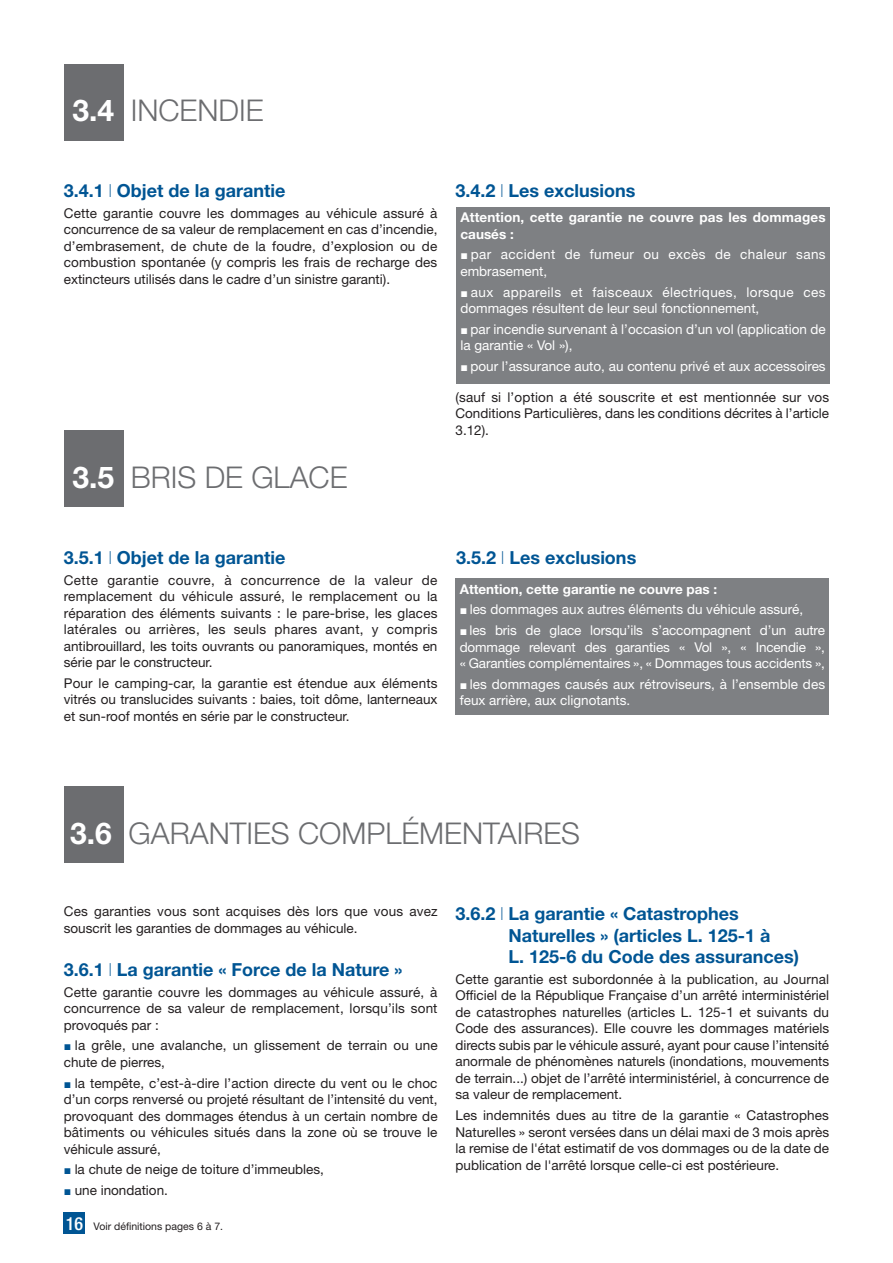
<style>
.page{position:relative;width:893px;height:1263px;background:#fff}
.page>*{position:absolute;margin:0;border:0;box-sizing:border-box;transform-origin:0 0}
.Normal_e{font:300 30px "Helvetica Neue";color:#6c6d70}
.Normal_e-2{font:700 18px/21.6px "Helvetica Neue";color:#005594}
.Normal_e-3{font:13.5px/16.5px "Helvetica Neue";color:#231f20;text-align:justify}
.Normal_e-4{font:13.5px/16.5px "Helvetica Neue";color:#fff}
.Normal_e-5{font:700 13.5px/16.5px "Helvetica Neue";letter-spacing:.01em;color:#fff}
.Normal_e-6{font:13.5px/16.5px "Helvetica Neue";letter-spacing:.02em;color:#fff}
.Normal_e-7{font:13.5px/16.5px "Helvetica Neue";letter-spacing:.03em;color:#fff}
.t1{font:10.5px "Helvetica Neue";color:#231f20}
.s1{font-weight:700;color:#fff}
.s2{font-weight:100}
.s3{font-weight:500;font-stretch:condensed;font-size:18px;color:#fff}
</style>
<div class="page">
<div style="left:64px;top:1212px;width:21px;height:21px;background:#005594"></div>
<div style="left:64px;top:431px;width:59px;height:76px;background:#6c6d70"></div>
<div style="left:64px;top:787px;width:59px;height:76px;background:#6c6d70"></div>
<div style="left:64px;top:64px;width:59px;height:76px;background:#6c6d70"></div>
<div style="left:455px;top:579px;width:374px;height:136px;background:#7e8083"></div>
<div style="left:456px;top:207px;width:374px;height:177px;background:#7e8083"></div>
<p class="Normal_e" style="left:72px;top:92px;width:193px"><span class="s1">3.4</span> INCENDIE</p>
<p class="Normal_e-2" style="left:64px;top:179px;width:223px">3.4.1 <span class="s2">I</span> Objet de la garantie</p>
<p class="Normal_e-3" style="left:64px;top:205px;width:375px">Cette garantie couvre les dommages au véhicule assuré à concurrence de sa valeur de remplacement en cas d’incendie, d’embrasement, de chute de la foudre, d’explosion ou de combustion spontanée (y compris les frais de recharge des extincteurs utilisés dans le cadre d’un sinistre garanti).</p>
<p class="Normal_e" style="left:72px;top:459px;width:277px"><span class="s1">3.5</span> BRIS DE GLACE</p>
<p class="Normal_e-2" style="left:455px;top:179px;width:182px">3.4.2 <span class="s2">I</span> Les exclusions</p>
<p class="Normal_e-5" style="left:460px;top:209px;width:367px">Attention, cette garantie ne couvre pas les dommages causés :</p>
<p class="Normal_e-7" style="left:460px;top:246px;width:367px;text-indent:10px">par accident de fumeur ou excès de chaleur sans embrasement,</p>
<p class="Normal_e-6" style="left:460px;top:283px;width:366px;text-indent:10px">aux appareils et faisceaux électriques, lorsque ces dommages résultent de leur seul fonctionnement,</p>
<p class="Normal_e-4" style="left:460px;top:321px;width:367px;text-indent:10px">par incendie survenant à l’occasion d’un vol (application de la garantie « Vol »),</p>
<p class="Normal_e-4" style="left:470px;top:358px;width:357px">pour l’assurance auto, au contenu privé et aux accessoires</p>
<p class="Normal_e-3" style="left:455px;top:389px;width:375px">(sauf si l’option a été souscrite et est mentionnée sur vos Conditions Particulières, dans les conditions décrites à l’article 3.12).</p>
<p class="Normal_e-2" style="left:64px;top:546px;width:223px">3.5.1 <span class="s2">I</span> Objet de la garantie</p>
<p class="Normal_e-3" style="left:64px;top:571px;width:375px">Cette garantie couvre, à concurrence de la valeur de remplacement du véhicule assuré, le remplacement ou la réparation des éléments suivants : le pare-brise, les glaces latérales ou arrières, les seuls phares avant, y compris antibrouillard, les toits ouvrants ou panoramiques, montés en série par le constructeur.</p>
<p class="Normal_e-3" style="left:64px;top:674px;width:375px">Pour le camping-car, la garantie est étendue aux éléments vitrés ou translucides suivants : baies, toit dôme, lanterneaux et sun-roof montés en série par le constructeur.</p>
<p class="Normal_e-2" style="left:456px;top:546px;width:182px">3.5.2 <span class="s2">I</span> Les exclusions</p>
<p class="Normal_e-5" style="left:460px;top:580px;width:259px">Attention, cette garantie ne couvre pas :</p>
<p class="Normal_e-4" style="left:470px;top:601px;width:335px">les dommages aux autres éléments du véhicule assuré,</p>
<p class="Normal_e-4" style="left:460px;top:622px;width:367px;text-align:justify;text-indent:10px">les bris de glace lorsqu’ils s’accompagnent d’un autre dommage relevant des garanties « Vol », « Incendie », « Garanties complémentaires », « Dommages tous accidents »,</p>
<p class="Normal_e-4" style="left:460px;top:676px;width:367px;text-indent:10px">les dommages causés aux rétroviseurs, à l’ensemble des feux arrière, aux clignotants.</p>
<p class="Normal_e" style="left:70px;top:815px;width:511px"><span class="s1">3.6</span> GARANTIES COMPLÉMENTAIRES</p>
<p class="Normal_e-3" style="left:64px;top:903px;width:375px">Ces garanties vous sont acquises dès lors que vous avez souscrit les garanties de dommages au véhicule.</p>
<p class="Normal_e-2" style="left:64px;top:958px;width:340px">3.6.1 <span class="s2">I</span> La garantie « Force de la Nature »</p>
<p class="Normal_e-3" style="left:64px;top:983px;width:375px">Cette garantie couvre les dommages au véhicule assuré, à concurrence de sa valeur de remplacement, lorsqu’ils sont provoqués par :</p>
<p class="Normal_e-3" style="left:64px;top:1037px;width:375px;text-indent:11px">la grêle, une avalanche, un glissement de terrain ou une chute de pierres,</p>
<p class="Normal_e-3" style="left:64px;top:1074px;width:375px;text-indent:11px">la tempête, c’est-à-dire l’action directe du vent ou le choc d’un corps renversé ou projeté résultant de l’intensité du vent, provoquant des dommages étendus à un certain nombre de bâtiments ou véhicules situés dans la zone où se trouve le véhicule assuré,</p>
<p class="Normal_e-3" style="left:75px;top:1161px;width:251px">la chute de neige de toiture d’immeubles,</p>
<p class="Normal_e-3" style="left:75px;top:1182px;width:95px">une inondation.</p>
<p class="t1" style="left:66px;top:1219px;width:159px"><span class="s3">16</span> Voir définitions pages 6 à 7.</p>
<p class="Normal_e-2" style="left:509px;top:902px;width:292px;text-indent:-53px">3.6.2 <span class="s2">I</span> La garantie « Catastrophes<br>Naturelles » (articles L. 125-1 à<br>L. 125-6 du Code des assurances)</p>
<p class="Normal_e-3" style="left:455px;top:971px;width:375px">Cette garantie est subordonnée à la publication, au Journal Officiel de la République Française d’un arrêté interministériel de catastrophes naturelles (articles L. 125-1 et suivants du Code des assurances). Elle couvre les dommages matériels directs subis par le véhicule assuré, ayant pour cause l’intensité anormale de phénomènes naturels (inondations, mouvements de terrain...) objet de l’arrêté interministériel, à concurrence de sa valeur de remplacement.</p>
<p class="Normal_e-3" style="left:455px;top:1107px;width:375px">Les indemnités dues au titre de la garantie « Catastrophes Naturelles » seront versées dans un délai maxi de 3 mois après la remise de l'état estimatif de vos dommages ou de la date de publication de l'arrêté lorsque celle-ci est postérieure.</p>
</div>
